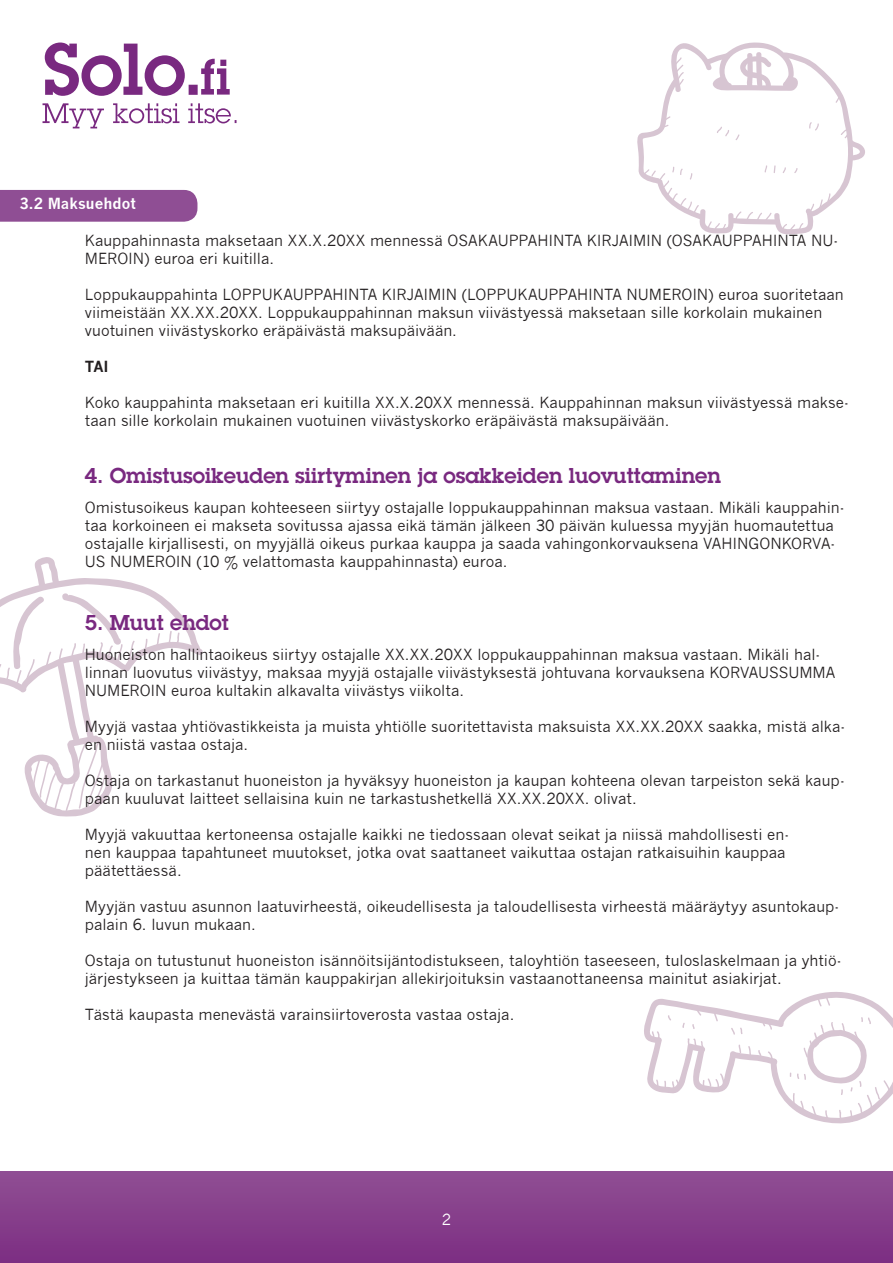
<style>
.page{position:relative;width:893px;height:1263px;background:#fff}
.page>*{position:absolute;margin:0;border:0;box-sizing:border-box;transform-origin:0 0}
.t1{font:600 21px "Lubalin Graph Std";color:#792980}
.t2{font:15px/18px "News Gothic";color:#231f20}
.t3{font:700 15px "News Gothic";letter-spacing:.005em;color:#fff}
.t4{font:700 15px "News Gothic";color:#231f20}
.t5{font:15px "News Gothic";color:#fff}
</style>
<div class="page">
<svg style="left:43px;top:43px;width:194px;height:85px"></svg>
<div style="left:0;top:1171px;width:893px;height:92px;background:linear-gradient(to bottom,#904f94,#7c2e83)"></div>
<svg style="left:637px;top:42px;width:228px;height:193px"></svg>
<svg style="left:0;top:557px;width:203px;height:260px"></svg>
<svg style="left:644px;top:992px;width:249px;height:132px"></svg>
<div style="left:0;top:190px;width:197px;height:32px;background:#8f4e94"></div>
<p class="t3" style="left:19px;top:194px;width:118px">3.2 Maksuehdot</p>
<p class="t2" style="left:85px;top:231px;width:755px">Kauppahinnasta maksetaan XX.X.20XX mennessä OSAKAUPPAHINTA KIRJAIMIN (OSAKAUPPAHINTA NU-<br>MEROIN) euroa eri kuitilla.</p>
<p class="t2" style="left:85px;top:285px;width:760px">Loppukauppahinta LOPPUKAUPPAHINTA KIRJAIMIN (LOPPUKAUPPAHINTA NUMEROIN) euroa suoritetaan viimeistään XX.XX.20XX. Loppukauppahinnan maksun viivästyessä maksetaan sille korkolain mukainen vuotuinen viivästyskorko eräpäivästä maksupäivään.</p>
<p class="t4" style="left:85px;top:357px;width:25px">TAI</p>
<p class="t2" style="left:85px;top:393px;width:765px">Koko kauppahinta maksetaan eri kuitilla XX.X.20XX mennessä. Kauppahinnan maksun viivästyessä makse&shy;taan sille korkolain mukainen vuotuinen viivästyskorko eräpäivästä maksupäivään.</p>
<p class="t1" style="left:85px;top:462px;width:637px">4. Omistusoikeuden siirtyminen ja osakkeiden luovuttaminen</p>
<p class="t2" style="left:85px;top:498px;width:761px">Omistusoikeus kaupan kohteeseen siirtyy ostajalle loppukauppahinnan maksua vastaan. Mikäli kauppahin&shy;taa korkoineen ei makseta sovitussa ajassa eikä tämän jälkeen 30 päivän kuluessa myyjän huomautettua ostajalle kirjallisesti, on myyjällä oikeus purkaa kauppa ja saada vahingonkorvauksena VAHINGONKORVA-US NUMEROIN (10 % velattomasta kauppahinnasta) euroa.</p>
<p class="t1" style="left:85px;top:609px;width:146px">5. Muut ehdot</p>
<p class="t2" style="left:85px;top:645px;width:752px">Huoneiston hallintaoikeus siirtyy ostajalle XX.XX.20XX loppukauppahinnan maksua vastaan. Mikäli hal&shy;linnan luovutus viivästyy, maksaa myyjä ostajalle viivästyksestä johtuvana korvauksena KORVAUSSUMMA<br>NUMEROIN euroa kultakin alkavalta viivästys viikolta.</p>
<p class="t2" style="left:85px;top:717px;width:762px">Myyjä vastaa yhtiövastikkeista ja muista yhtiölle suoritettavista maksuista XX.XX.20XX saakka, mistä alka&shy;en niistä vastaa ostaja.</p>
<p class="t2" style="left:85px;top:771px;width:761px">Ostaja on tarkastanut huoneiston ja hyväksyy huoneiston ja kaupan kohteena olevan tarpeiston sekä kaup&shy;paan kuuluvat laitteet sellaisina kuin ne tarkastushetkellä XX.XX.20XX. olivat.</p>
<p class="t2" style="left:85px;top:825px;width:706px">Myyjä vakuuttaa kertoneensa ostajalle kaikki ne tiedossaan olevat seikat ja niissä mahdollisesti en&shy;nen kauppaa tapahtuneet muutokset, jotka ovat saattaneet vaikuttaa ostajan ratkaisuihin kauppaa päätettäessä.</p>
<p class="t2" style="left:85px;top:897px;width:756px">Myyjän vastuu asunnon laatuvirheestä, oikeudellisesta ja taloudellisesta virheestä määräytyy asuntokaup&shy;palain 6. luvun mukaan.</p>
<p class="t2" style="left:85px;top:951px;width:758px">Ostaja on tutustunut huoneiston isännöitsijäntodistukseen, taloyhtiön taseeseen, tuloslaskelmaan ja yhtiö&shy;järjestykseen ja kuittaa tämän kauppakirjan allekirjoituksin vastaanottaneensa mainitut asiakirjat.</p>
<p class="t2" style="left:85px;top:1005px;width:431px">Tästä kaupasta menevästä varainsiirtoverosta vastaa ostaja.</p>
<p class="t5" style="left:442px;top:1211px;width:11px">2</p>
</div>
